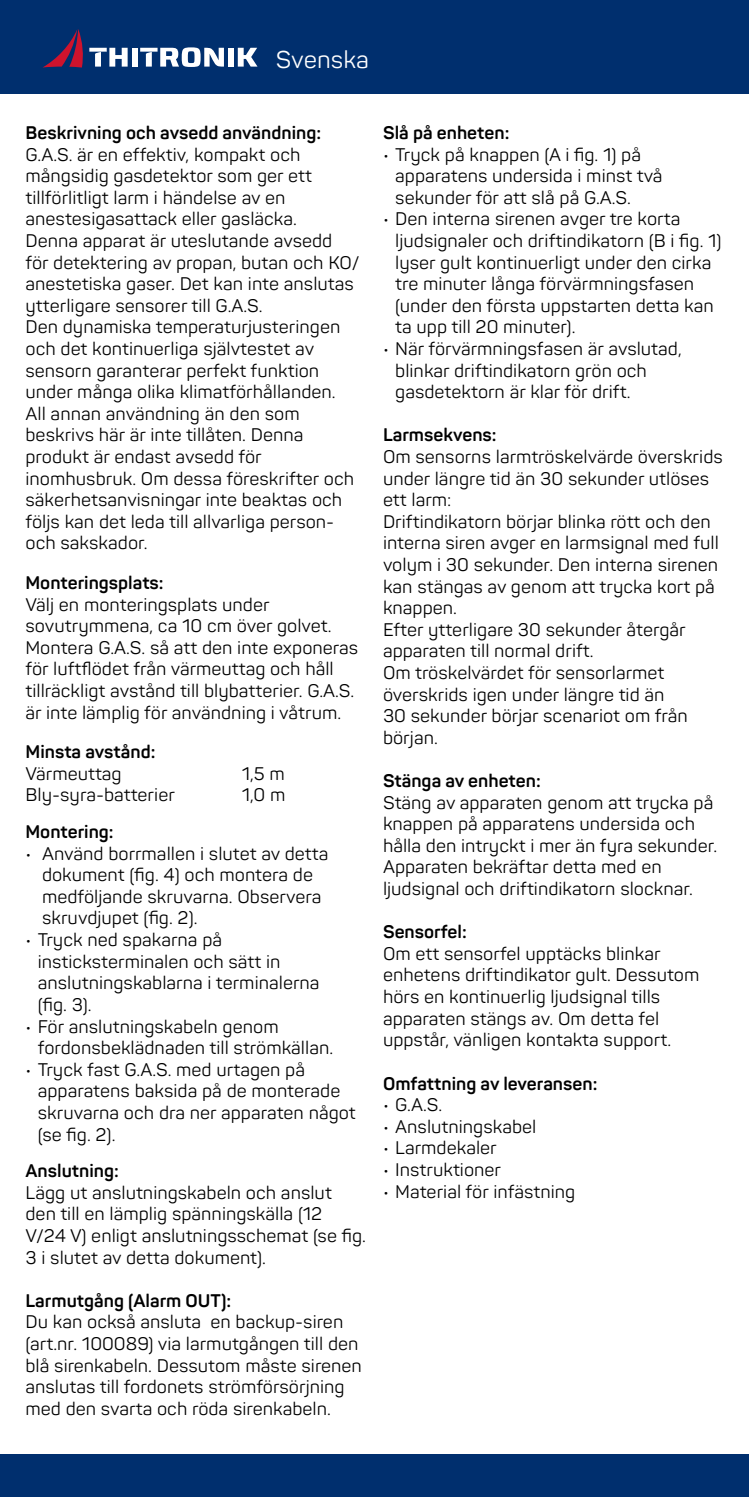
<style>
.page{position:relative;width:749px;height:1497px;background:#fff}
.page>*{position:absolute;margin:0;border:0;box-sizing:border-box;transform-origin:0 0}
.t1{font:24px "Panton";color:#fff}
.t2{font:18px/21.6px "Panton";color:#000}
.t3{font:700 18px "Panton";color:#000}
</style>
<div class="page">
<div style="left:0;top:0;width:748px;height:94px;background:#002f6e"></div>
<div style="left:0;top:1454px;width:748px;height:43px;background:#002f6e"></div>
<svg style="left:238px;top:48px;width:19px;height:19px"></svg>
<div style="left:228px;top:48px;width:6px;height:19px;background:#fff"></div>
<svg style="left:140px;top:47px;width:84px;height:20px"></svg>
<div style="left:131px;top:48px;width:6px;height:19px;background:#fff"></div>
<svg style="left:43px;top:29px;width:85px;height:39px"></svg>
<p class="t1" style="left:276px;top:44px;width:95px">Svenska</p>
<p class="t3" style="left:26px;top:121px;width:297px">Beskrivning och avsedd användning:</p>
<p class="t2" style="left:26px;top:143px;width:288px">G.A.S. är en effektiv, kompakt och mångsidig gasdetektor som ger ett tillförlitligt larm i händelse av en anestesigasattack eller gasläcka.</p>
<p class="t2" style="left:26px;top:230px;width:335px">Denna apparat är uteslutande avsedd för detektering av propan, butan och KO/ anestetiska gaser. Det kan inte anslutas ytterligare sensorer till G.A.S.</p>
<p class="t2" style="left:26px;top:316px;width:316px">Den dynamiska temperaturjusteringen och det kontinuerliga självtestet av sensorn garanterar perfekt funktion under många olika klimatförhållanden.</p>
<p class="t2" style="left:26px;top:402px;width:330px">All annan användning än den som beskrivs här är inte tillåten. Denna produkt är endast avsedd för inomhusbruk. Om dessa föreskrifter och säkerhetsanvisningar inte beaktas och följs kan det leda till allvarliga person&shy;och sakskador.</p>
<p class="t3" style="left:26px;top:571px;width:140px">Monteringsplats:</p>
<p class="t2" style="left:26px;top:593px;width:334px">Välj en monteringsplats under sovutrymmena, ca 10 cm över golvet.<br>Montera G.A.S. så att den inte exponeras för luftflödet från värmeuttag och håll tillräckligt avstånd till blybatterier. G.A.S. är inte lämplig för användning i våtrum.</p>
<p class="t3" style="left:26px;top:740px;width:131px">Minsta avstånd:</p>
<p class="t2" style="left:26px;top:762px;width:98px">Värmeuttag</p>
<p class="t2" style="left:242px;top:762px;width:45px">1,5 m</p>
<p class="t2" style="left:26px;top:784px;width:151px">Bly-syra-batterier</p>
<p class="t2" style="left:242px;top:784px;width:45px">1,0 m</p>
<p class="t3" style="left:26px;top:820px;width:90px">Montering:</p>
<p class="t2" style="left:42px;top:842px;width:288px;text-indent:-16px">• Använd borrmallen i slutet av detta dokument (fig. 4) och montera de medföljande skruvarna. Observera skruvdjupet (fig. 2).</p>
<p class="t2" style="left:38px;top:929px;width:283px;text-indent:-12px">• Tryck ned spakarna på insticksterminalen och sätt in anslutningskablarna i terminalerna (fig. 3).</p>
<p class="t2" style="left:38px;top:1015px;width:297px;text-indent:-12px">• För anslutningskabeln genom fordonsbeklädnaden till strömkällan.</p>
<p class="t2" style="left:38px;top:1058px;width:319px;text-indent:-12px">• Tryck fast G.A.S. med urtagen på apparatens baksida på de monterade skruvarna och dra ner apparaten något (se fig. 2).</p>
<p class="t3" style="left:26px;top:1159px;width:95px">Anslutning:</p>
<p class="t2" style="left:26px;top:1181px;width:342px">Lägg ut anslutningskabeln och anslut den till en lämplig spänningskälla (12<br>V/24 V) enligt anslutningsschemat (se fig.<br>3 i slutet av detta dokument).</p>
<p class="t3" style="left:26px;top:1289px;width:207px">Larmutgång (Alarm OUT):</p>
<p class="t2" style="left:26px;top:1311px;width:338px">Du kan också ansluta en backup-siren (art.nr. 100089) via larmutgången till den blå sirenkabeln. Dessutom måste sirenen anslutas till fordonets strömförsörjning med den svarta och röda sirenkabeln.</p>
<p class="t3" style="left:383px;top:121px;width:128px">Slå på enheten:</p>
<p class="t2" style="left:395px;top:143px;width:269px;text-indent:-12px">• Tryck på knappen (A i fig. 1) på apparatens undersida i minst två sekunder för att slå på G.A.S.</p>
<p class="t2" style="left:395px;top:208px;width:328px;text-indent:-12px">• Den interna sirenen avger tre korta ljudsignaler och driftindikatorn (B i fig. 1) lyser gult kontinuerligt under den cirka tre minuter långa förvärmningsfasen (under den första uppstarten detta kan ta upp till 20 minuter).</p>
<p class="t2" style="left:395px;top:338px;width:288px;text-indent:-12px">• När förvärmningsfasen är avslutad, blinkar driftindikatorn grön och gasdetektorn är klar för drift.</p>
<p class="t3" style="left:383px;top:424px;width:115px">Larmsekvens:</p>
<p class="t2" style="left:383px;top:446px;width:341px">Om sensorns larmtröskelvärde överskrids under längre tid än 30 sekunder utlöses ett larm:</p>
<p class="t2" style="left:383px;top:510px;width:337px">Driftindikatorn börjar blinka rött och den interna siren avger en larmsignal med full volym i 30 sekunder. Den interna sirenen kan stängas av genom att trycka kort på knappen.</p>
<p class="t2" style="left:383px;top:618px;width:304px">Efter ytterligare 30 sekunder återgår apparaten till normal drift.</p>
<p class="t2" style="left:383px;top:662px;width:306px">Om tröskelvärdet för sensorlarmet överskrids igen under längre tid än<br>30 sekunder börjar scenariot om från början.</p>
<p class="t3" style="left:383px;top:769px;width:159px">Stänga av enheten:</p>
<p class="t2" style="left:383px;top:791px;width:335px">Stäng av apparaten genom att trycka på knappen på apparatens undersida och hålla den intryckt i mer än fyra sekunder.</p>
<p class="t2" style="left:383px;top:856px;width:311px">Apparaten bekräftar detta med en ljudsignal och driftindikatorn slocknar.</p>
<p class="t3" style="left:383px;top:920px;width:85px">Sensorfel:</p>
<p class="t2" style="left:383px;top:942px;width:318px">Om ett sensorfel upptäcks blinkar enhetens driftindikator gult. Dessutom hörs en kontinuerlig ljudsignal tills apparaten stängs av. Om detta fel uppstår, vänligen kontakta support.</p>
<p class="t3" style="left:383px;top:1072px;width:216px">Omfattning av leveransen:</p>
<p class="t2" style="left:383px;top:1094px;width:61px">• G.A.S.</p>
<p class="t2" style="left:383px;top:1115px;width:155px">• Anslutningskabel</p>
<p class="t2" style="left:383px;top:1137px;width:115px">• Larmdekaler</p>
<p class="t2" style="left:383px;top:1158px;width:120px">• Instruktioner</p>
<p class="t2" style="left:383px;top:1180px;width:194px">• Material för infästning</p>
</div>
